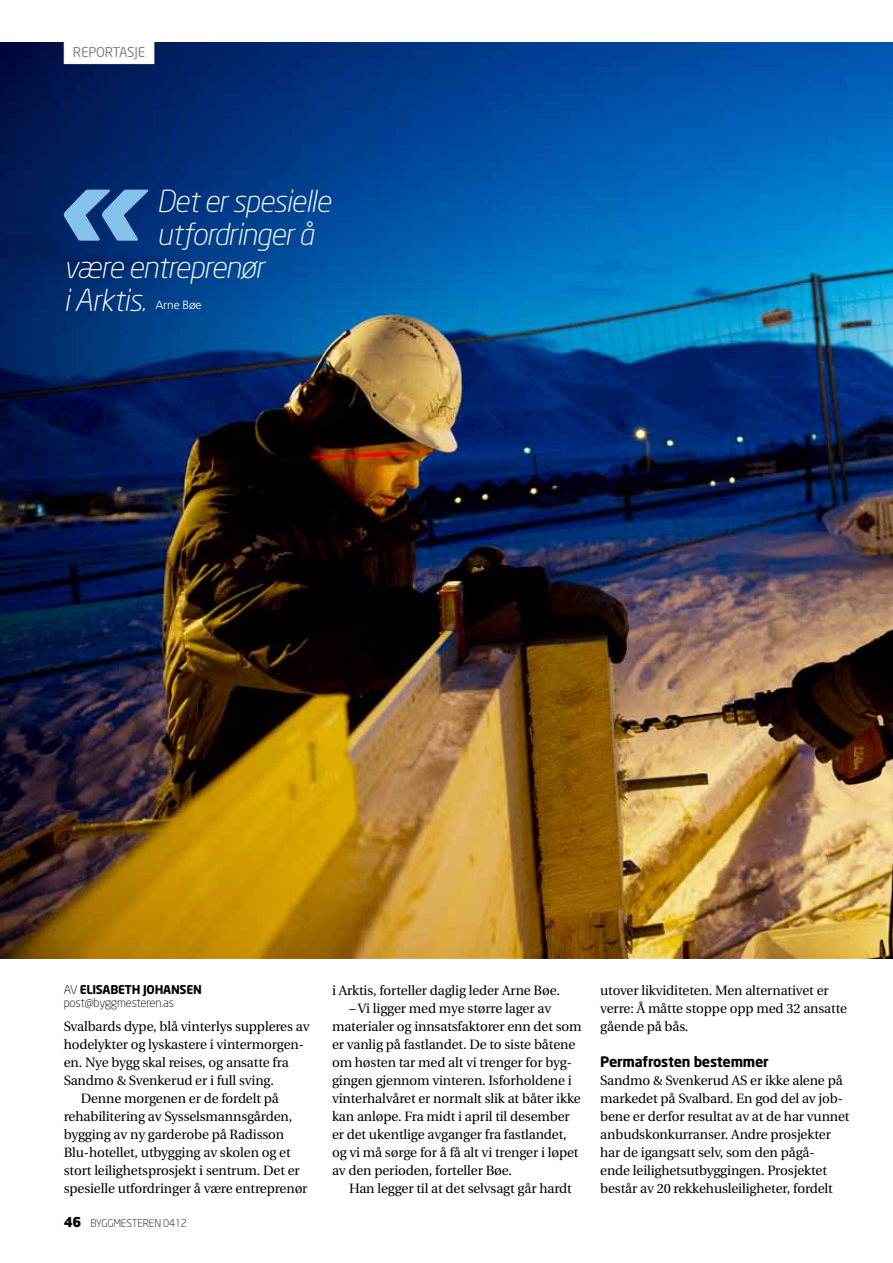
<style>
.page{position:relative;width:893px;height:1263px;background:#fff}
.page>*{position:absolute;margin:0;border:0;box-sizing:border-box;transform-origin:0 0}
.t1{font:italic 300 30px "Neo Sans";letter-spacing:-.03em;color:#fff}
.t2{font:700 14.25px "Neo Sans";letter-spacing:-.02em;color:#000}
.t3{font:13.5px/18px "Utopia";letter-spacing:-.01em;color:#000}
.t4{font:13.5px "Neo Sans";letter-spacing:-.015em;color:#868786}
.t5{font:300 12px/12.8px "Neo Sans";letter-spacing:-.02em;color:#000}
.t6{font:300 12px "Frutiger";letter-spacing:-.02em;color:#fff}
.t7{font:300 10.5px "Neo Sans";letter-spacing:-.015em;color:#000}
.s1{font-weight:700}
.s2{font-weight:900;font-size:13.5px}
</style>
<div class="page">
<img style="left:0;top:43px;width:892px;height:916px">
<div style="left:64px;top:40px;width:90px;height:24px;background:#fff"></div>
<svg style="left:64px;top:190px;width:84px;height:51px"></svg>
<p class="t4" style="left:73px;top:44px;width:74px">REPORTASJE</p>
<h1 class="t1" style="left:157px;top:183px;width:176px">Det er spesielle</h1>
<h1 class="t1" style="left:157px;top:216px;width:159px">utfordringer å</h1>
<h1 class="t1" style="left:64px;top:249px;width:202px">være entreprenør</h1>
<h1 class="t1" style="left:64px;top:282px;width:84px">i Arktis.</h1>
<p class="t6" style="left:156px;top:298px;width:47px">Arne Bøe</p>
<p class="t5" style="left:64px;top:983px;width:140px">AV <span class="s1">ELISABETH JOHANSEN </span>post@byggmesteren.as</p>
<p class="t3" style="left:64px;top:1017px;width:247px">Svalbards dype, blå vinterlys suppleres av</p>
<p class="t3" style="left:64px;top:1035px;width:242px">hodelykter og lyskastere i vintermorgen-</p>
<p class="t3" style="left:64px;top:1053px;width:227px">en. Nye bygg skal reises, og ansatte fra</p>
<p class="t3" style="left:64px;top:1071px;width:212px">Sandmo &amp; Svenkerud er i full sving.</p>
<p class="t3" style="left:81px;top:1089px;width:200px">Denne morgenen er de fordelt på</p>
<p class="t3" style="left:64px;top:1107px;width:230px">rehabilitering av Sysselsmannsgården,</p>
<p class="t3" style="left:64px;top:1125px;width:222px">bygging av ny garderobe på Radisson</p>
<p class="t3" style="left:64px;top:1143px;width:228px">Blu-hotellet, utbygging av skolen og et</p>
<p class="t3" style="left:64px;top:1161px;width:238px">stort leilighetsprosjekt i sentrum. Det er</p>
<p class="t3" style="left:64px;top:1179px;width:245px">spesielle utfordringer å være entreprenør</p>
<p class="t7" style="left:64px;top:1217px;width:125px"><span class="s2">46</span> BYGGMESTEREN 0412</p>
<p class="t3" style="left:332px;top:981px;width:229px">i Arktis, forteller daglig leder Arne Bøe.</p>
<p class="t3" style="left:332px;top:999px;width:251px;text-indent:17px">– Vi ligger med mye større lager av materialer og innsatsfaktorer enn det som er vanlig på fastlandet. De to siste båtene om høsten tar med alt vi trenger for byg&shy;gingen gjennom vinteren. Isforholdene i vinterhalvåret er normalt slik at båter ikke kan anløpe. Fra midt i april til desember er det ukentlige avganger fra fastlandet, og vi må sørge for å få alt vi trenger i løpet av den perioden, forteller Bøe.</p>
<p class="t3" style="left:349px;top:1179px;width:224px">Han legger til at det selvsagt går hardt</p>
<p class="t3" style="left:600px;top:981px;width:248px">utover likviditeten. Men alternativet er verre: Å måtte stoppe opp med 32 ansatte gående på bås.</p>
<p class="t2" style="left:600px;top:1052px;width:170px">Permafrosten bestemmer</p>
<p class="t3" style="left:600px;top:1071px;width:251px">Sandmo &amp; Svenkerud AS er ikke alene på markedet på Svalbard. En god del av job&shy;bene er derfor resultat av at de har vunnet anbudskonkurranser. Andre prosjekter har de igangsatt selv, som den pågå-<br>ende leilighetsutbyggingen. Prosjektet består av 20 rekkehusleiligheter, fordelt</p>
</div>
